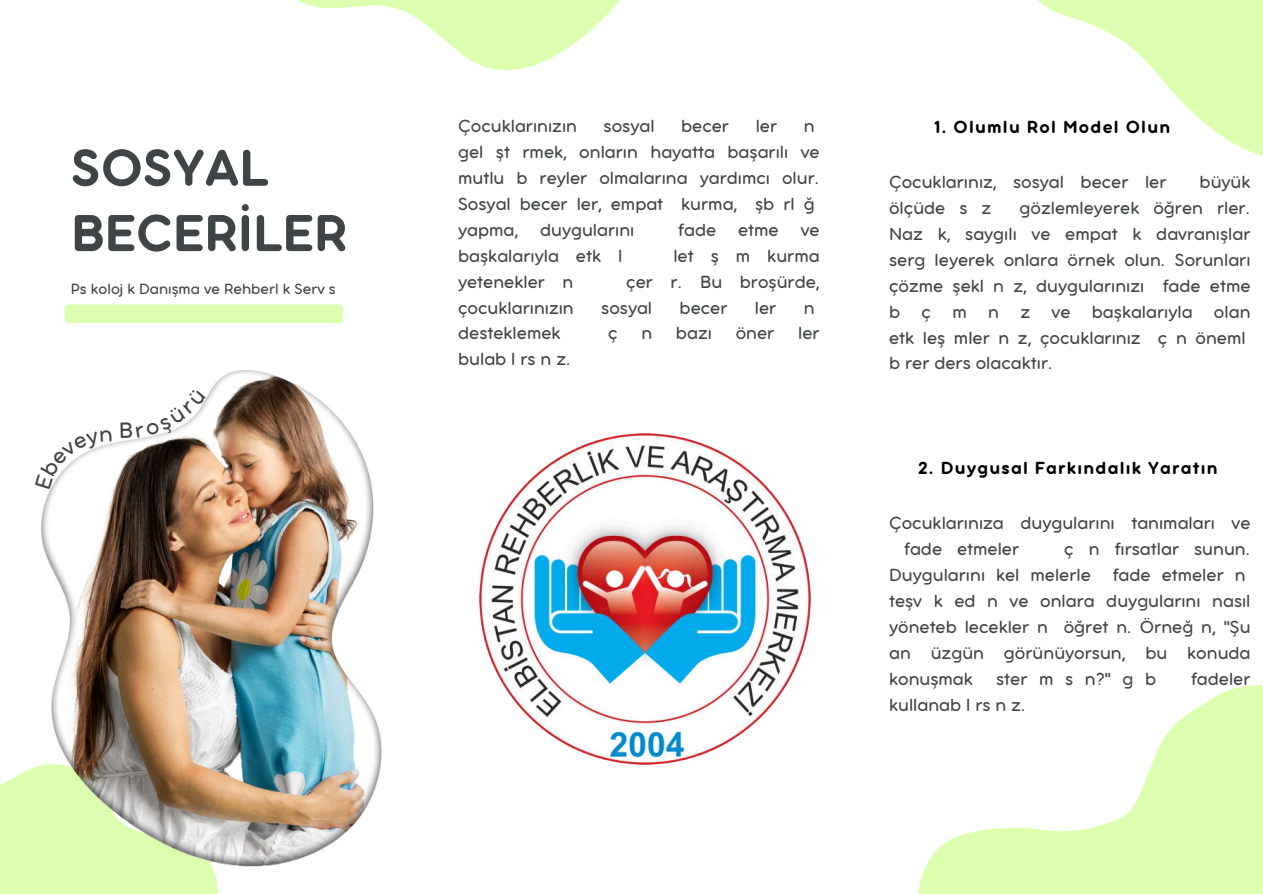
<style>
.page{position:relative;width:1263px;height:894px;background:#fff}
.page>*{position:absolute;margin:0;border:0;box-sizing:border-box;transform-origin:0 0}
.t1{font:56.25px/65.2px "Aristotelica Pro Tx Bld";color:#3f4446}
.t2{font:19.05px/25.8px "Aristotelica Pro Tx";color:#3f4446}
.t3{font:19.05px "Aristotelica Pro Tx Bld";letter-spacing:.065em;color:#000}
.t4{font:16.05px "Aristotelica Pro Tx";color:#3f4446}
</style>
<div class="page">
<svg style="left:918px;top:685px;width:345px;height:208px"></svg>
<div style="left:0;top:765px;width:218px;height:128px;background:#dcffaf"></div>
<svg style="left:297px;top:0;width:323px;height:70px"></svg>
<img style="left:42px;top:370px;width:339px;height:495px">
<div style="left:64px;top:304px;width:279px;height:19px;background:#dcffaf;border-radius:5px"></div>
<svg style="left:1038px;top:0;width:225px;height:155px"></svg>
<img style="left:480px;top:433px;width:330px;height:331px">
<svg style="left:42px;top:429px;width:70px;height:59px"></svg>
<svg style="left:121px;top:388px;width:85px;height:50px"></svg>
<h1 class="t1" style="left:71px;top:131px;width:278px">SOSYAL<br>BECERİLER</h1>
<p class="t4" style="left:71px;top:276px;width:266px">Ps koloj k Danışma ve Rehberl k Serv s</p>
<p class="t2" style="left:458px;top:112px;width:120px">Çocuklarınızın</p>
<p class="t2" style="left:604px;top:112px;width:52px">sosyal</p>
<p class="t2" style="left:681px;top:112px;width:49px">becer</p>
<p class="t2" style="left:756px;top:112px;width:23px">ler</p>
<p class="t2" style="left:458px;top:112px;width:363px;text-indent:346px">n gel şt rmek, onların hayatta başarılı ve mutlu b reyler olmalarına yardımcı olur.<br>Sosyal becer ler, empat kurma, şb rl ğ yapma, duygularını</p>
<p class="t2" style="left:678px;top:216px;width:143px">fade etme ve</p>
<p class="t2" style="left:458px;top:241px;width:166px">başkalarıyla etk l</p>
<p class="t2" style="left:673px;top:241px;width:148px">let ş m kurma</p>
<p class="t2" style="left:458px;top:267px;width:117px">yetenekler n</p>
<p class="t2" style="left:626px;top:267px;width:195px">çer r. Bu broşürde,</p>
<p class="t2" style="left:458px;top:293px;width:117px">çocuklarınızın</p>
<p class="t2" style="left:601px;top:293px;width:52px">sosyal</p>
<p class="t2" style="left:680px;top:293px;width:49px">becer</p>
<p class="t2" style="left:755px;top:293px;width:23px">ler</p>
<p class="t2" style="left:804px;top:293px;width:12px">n</p>
<p class="t2" style="left:458px;top:319px;width:104px">desteklemek</p>
<p class="t2" style="left:608px;top:319px;width:213px">ç n bazı öner ler</p>
<p class="t2" style="left:458px;top:345px;width:114px">bulab l rs n z.</p>
<p class="t3" style="left:935px;top:111px;width:237px">1. Olumlu Rol Model Olun</p>
<p class="t2" style="left:889px;top:168px;width:279px">Çocuklarınız, sosyal becer ler</p>
<p class="t2" style="left:1199px;top:168px;width:52px">büyük</p>
<p class="t2" style="left:889px;top:194px;width:104px">ölçüde s z</p>
<p class="t2" style="left:889px;top:194px;width:363px;text-indent:130px">gözlemleyerek öğren rler.<br>Naz k, saygılı ve empat k davranışlar serg leyerek onlara örnek olun. Sorunları çözme şekl n z, duygularınızı fade etme b ç m n z ve başkalarıyla olan etk leş mler n z, çocuklarınız ç n öneml b rer ders olacaktır.</p>
<p class="t3" style="left:919px;top:451px;width:301px">2. Duygusal Farkındalık Yaratın</p>
<p class="t2" style="left:904px;top:509px;width:348px;text-indent:-15px">Çocuklarınıza duygularını tanımaları ve fade etmeler</p>
<p class="t2" style="left:889px;top:535px;width:363px;text-indent:175px">ç n fırsatlar sunun.<br>Duygularını kel melerle fade etmeler n teşv k ed n ve onlara duygularını nasıl yöneteb lecekler n öğret n. Örneğ n, "Şu an üzgün görünüyorsun, bu konuda konuşmak ster m s n?" g b</p>
<p class="t2" style="left:1191px;top:664px;width:61px">fadeler</p>
<p class="t2" style="left:889px;top:690px;width:138px">kullanab l rs n z.</p>
</div>
